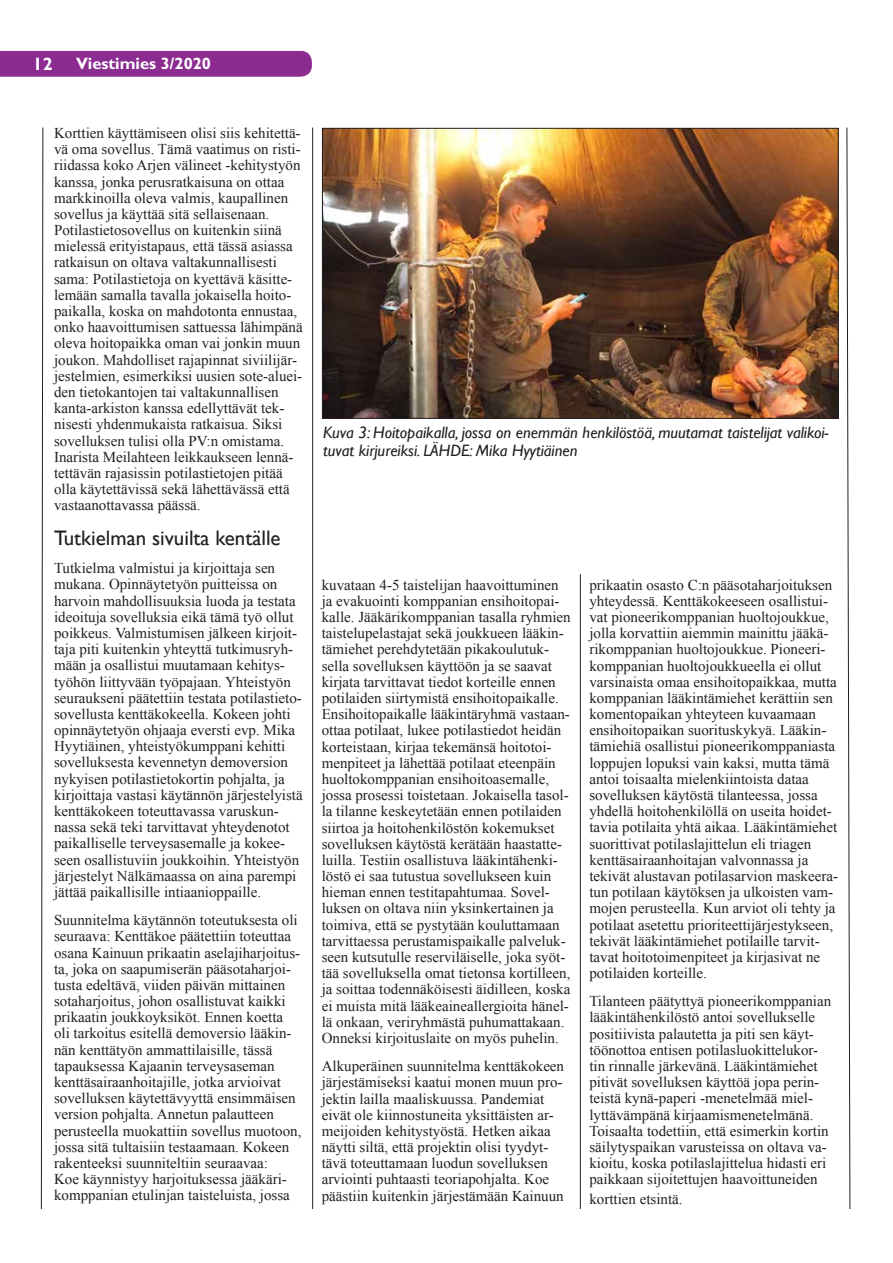
<style>
.page{position:relative;width:893px;height:1263px;background:#fff}
.page>*{position:absolute;margin:0;border:0;box-sizing:border-box;transform-origin:0 0}
.t1{font:21px "Gill Sans";color:#231f20}
.t2{font:700 18px "Gill Sans Std";color:#fff}
.t3{font:italic 16.5px/17.9px "Gill Sans";color:#231f20}
.t4{font:700 16.5px "Gill Sans Std";color:#fff}
.t5{font:15px/16.2px "Times New Roman";color:#231f20}
</style>
<div class="page">
<div style="left:0;top:51px;width:312px;height:26px;background:#8c2c91"></div>
<img style="left:324px;top:130px;width:512px;height:286px">
<div style="left:322px;top:128px;width:516px;height:290px;border:1px solid #231f20"></div>
<svg style="left:41px;top:127px;width:2px;height:1082px"></svg>
<hr style="left:312px;top:128px;width:1px;height:1081px;background:#231f20">
<hr style="left:580px;top:574px;width:1px;height:635px;background:#231f20">
<svg style="left:846px;top:127px;width:4px;height:1082px"></svg>
<p class="t2" style="left:33px;top:53px;width:21px">12</p>
<p class="t4" style="left:76px;top:53px;width:136px">Viestimies 3/2020</p>
<p class="t5" style="left:54px;top:125px;width:250px">Korttien käyttämiseen olisi siis kehitettä&shy;vä oma sovellus. Tämä vaatimus on risti&shy;riidassa koko Arjen välineet -kehitystyön kanssa, jonka perusratkaisuna on ottaa markkinoilla oleva valmis, kaupallinen sovellus ja käyttää sitä sellaisenaan.<br>Potilastietosovellus on kuitenkin siinä mielessä erityistapaus, että tässä asiassa ratkaisun on oltava valtakunnallisesti sama: Potilastietoja on kyettävä käsitte&shy;lemään samalla tavalla jokaisella hoito&shy;paikalla, koska on mahdotonta ennustaa, onko haavoittumisen sattuessa lähimpänä oleva hoitopaikka oman vai jonkin muun joukon. Mahdolliset rajapinnat siviilijär&shy;jestelmien, esimerkiksi uusien sote-aluei&shy;den tietokantojen tai valtakunnallisen kanta-arkiston kanssa edellyttävät tek&shy;nisesti yhdenmukaista ratkaisua. Siksi sovelluksen tulisi olla PV:n omistama.<br>Inarista Meilahteen leikkaukseen lennä&shy;tettävän rajasissin potilastietojen pitää olla käytettävissä sekä lähettävässä että vastaanottavassa päässä.</p>
<h1 class="t1" style="left:54px;top:526px;width:228px">Tutkielman sivuilta kentälle</h1>
<p class="t5" style="left:54px;top:560px;width:250px">Tutkielma valmistui ja kirjoittaja sen mukana. Opinnäytetyön puitteissa on harvoin mahdollisuuksia luoda ja testata ideoituja sovelluksia eikä tämä työ ollut poikkeus. Valmistumisen jälkeen kirjoit&shy;taja piti kuitenkin yhteyttä tutkimusryh&shy;mään ja osallistui muutamaan kehitys&shy;työhön liittyvään työpajaan. Yhteistyön seuraukseni päätettiin testata potilastieto&shy;sovellusta kenttäkokeella. Kokeen johti opinnäytetyön ohjaaja eversti evp. Mika Hyytiäinen, yhteistyökumppani kehitti sovelluksesta kevennetyn demoversion nykyisen potilastietokortin pohjalta, ja kirjoittaja vastasi käytännön järjestelyistä kenttäkokeen toteuttavassa varuskun&shy;nassa sekä teki tarvittavat yhteydenotot paikalliselle terveysasemalle ja kokee&shy;seen osallistuviin joukkoihin. Yhteistyön järjestelyt Nälkämaassa on aina parempi jättää paikallisille intiaanioppaille.</p>
<p class="t5" style="left:54px;top:912px;width:249px">Suunnitelma käytännön toteutuksesta oli seuraava: Kenttäkoe päätettiin toteuttaa osana Kainuun prikaatin aselajiharjoitus&shy;ta, joka on saapumiserän pääsotaharjoi&shy;tusta edeltävä, viiden päivän mittainen sotaharjoitus, johon osallistuvat kaikki prikaatin joukkoyksiköt. Ennen koetta oli tarkoitus esitellä demoversio lääkin&shy;nän kenttätyön ammattilaisille, tässä tapauksessa Kajaanin terveysaseman kenttäsairaanhoitajille, jotka arvioivat sovelluksen käytettävyyttä ensimmäisen version pohjalta. Annetun palautteen perusteella muokattiin sovellus muotoon, jossa sitä tultaisiin testaamaan. Kokeen rakenteeksi suunniteltiin seuraavaa:<br>Koe käynnistyy harjoituksessa jääkäri&shy;komppanian etulinjan taisteluista, jossa</p>
<p class="t3" style="left:323px;top:424px;width:507px">Kuva 3: Hoitopaikalla, jossa on enemmän henkilöstöä, muutamat taistelijat valikoi&shy;tuvat kirjureiksi. LÄHDE: Mika Hyytiäinen</p>
<p class="t5" style="left:322px;top:576px;width:251px">kuvataan 4-5 taistelijan haavoittuminen ja evakuointi komppanian ensihoitopai&shy;kalle. Jääkärikomppanian tasalla ryhmien taistelupelastajat sekä joukkueen lääkin&shy;tämiehet perehdytetään pikakoulutuk&shy;sella sovelluksen käyttöön ja se saavat kirjata tarvittavat tiedot korteille ennen potilaiden siirtymistä ensihoitopaikalle.<br>Ensihoitopaikalle lääkintäryhmä vastaan&shy;ottaa potilaat, lukee potilastiedot heidän korteistaan, kirjaa tekemänsä hoitotoi&shy;menpiteet ja lähettää potilaat eteenpäin huoltokomppanian ensihoitoasemalle, jossa prosessi toistetaan. Jokaisella tasol&shy;la tilanne keskeytetään ennen potilaiden siirtoa ja hoitohenkilöstön kokemukset sovelluksen käytöstä kerätään haastatte&shy;luilla. Testiin osallistuva lääkintähenki&shy;löstö ei saa tutustua sovellukseen kuin hieman ennen testitapahtumaa. Sovel&shy;luksen on oltava niin yksinkertainen ja toimiva, että se pystytään kouluttamaan tarvittaessa perustamispaikalle palveluk&shy;seen kutsutulle reserviläiselle, joka syöt&shy;tää sovelluksella omat tietonsa kortilleen, ja soittaa todennäköisesti äidilleen, koska ei muista mitä lääkeaineallergioita hänel&shy;lä onkaan, veriryhmästä puhumattakaan.<br>Onneksi kirjoituslaite on myös puhelin.</p>
<p class="t5" style="left:322px;top:1058px;width:244px">Alkuperäinen suunnitelma kenttäkokeen järjestämiseksi kaatui monen muun pro&shy;jektin lailla maaliskuussa. Pandemiat eivät ole kiinnostuneita yksittäisten ar&shy;meijoiden kehitystyöstä. Hetken aikaa näytti siltä, että projektin olisi tyydyt&shy;tävä toteuttamaan luodun sovelluksen arviointi puhtaasti teoriapohjalta. Koe päästiin kuitenkin järjestämään Kainuun</p>
<p class="t5" style="left:589px;top:576px;width:250px">prikaatin osasto C:n pääsotaharjoituksen yhteydessä. Kenttäkokeeseen osallistui&shy;vat pioneerikomppanian huoltojoukkue, jolla korvattiin aiemmin mainittu jääkä&shy;rikomppanian huoltojoukkue. Pioneeri&shy;komppanian huoltojoukkueella ei ollut varsinaista omaa ensihoitopaikkaa, mutta komppanian lääkintämiehet kerättiin sen komentopaikan yhteyteen kuvaamaan ensihoitopaikan suorituskykyä. Lääkin&shy;tämiehiä osallistui pioneerikomppaniasta loppujen lopuksi vain kaksi, mutta tämä antoi toisaalta mielenkiintoista dataa sovelluksen käytöstä tilanteessa, jossa yhdellä hoitohenkilöllä on useita hoidet&shy;tavia potilaita yhtä aikaa. Lääkintämiehet suorittivat potilaslajittelun eli triagen kenttäsairaanhoitajan valvonnassa ja tekivät alustavan potilasarvion maskeera&shy;tun potilaan käytöksen ja ulkoisten vam&shy;mojen perusteella. Kun arviot oli tehty ja potilaat asetettu prioriteettijärjestykseen, tekivät lääkintämiehet potilaille tarvit&shy;tavat hoitotoimenpiteet ja kirjasivat ne potilaiden korteille.</p>
<p class="t5" style="left:589px;top:993px;width:243px">Tilanteen päätyttyä pioneerikomppanian lääkintähenkilöstö antoi sovellukselle positiivista palautetta ja piti sen käyt&shy;töönottoa entisen potilasluokittelukor&shy;tin rinnalle järkevänä. Lääkintämiehet pitivät sovelluksen käyttöä jopa perin&shy;teistä kynä-paperi -menetelmää miel&shy;lyttävämpänä kirjaamismenetelmänä.<br>Toisaalta todettiin, että esimerkin kortin säilytyspaikan varusteissa on oltava va&shy;kioitu, koska potilaslajittelua hidasti eri paikkaan sijoitettujen haavoittuneiden</p>
<p class="t5" style="left:589px;top:1190px;width:95px">korttien etsintä.</p>
</div>
